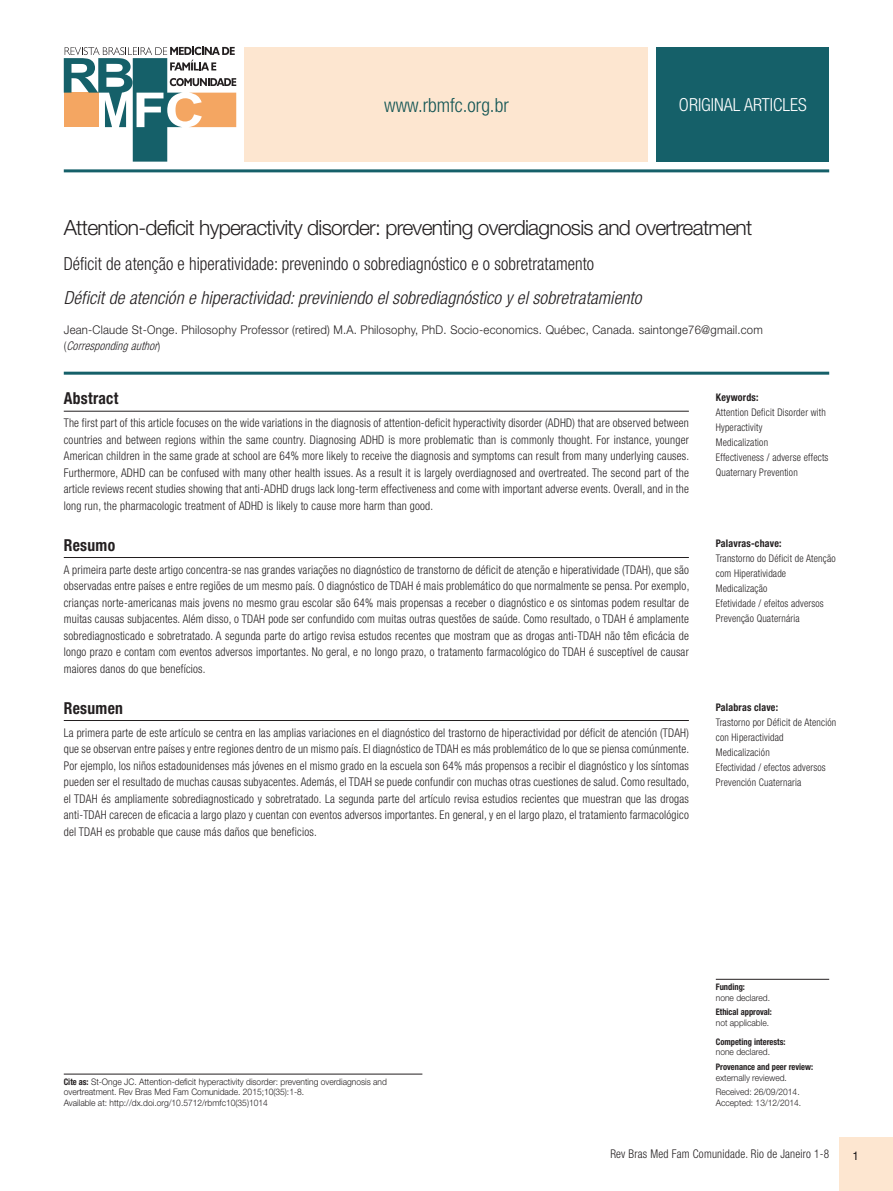
<style>
.page{position:relative;width:893px;height:1191px;background:#fff}
.page>*{position:absolute;margin:0;border:0;box-sizing:border-box;transform-origin:0 0}
.ArticleTitle{font:300 21px "Helvetica Neue";letter-spacing:-.035em;color:#231f20}
.t1{font:300 condensed 19.5px "Helvetica Neue";color:#156069}
.ArticleTitle-Trans2{font:italic 300 condensed 18px "Helvetica Neue";letter-spacing:.005em;color:#231f20}
.ArticleTitle-Trans1{font:300 condensed 18px "Helvetica Neue";letter-spacing:.005em;color:#231f20;scale:.94 1}
.Tarja{font:300 condensed 18px "Helvetica Neue";color:#fff}
.AbstractTitle{font:700 condensed 16.5px "Helvetica Neue";letter-spacing:.02em;color:#231f20;scale:.94 1}
.AbstractTitle-Trans2{font:700 condensed 16.5px "Helvetica Neue";letter-spacing:.02em;color:#231f20;scale:.94 1}
.AbstractTitle-Trans1{font:700 condensed 16.5px "Helvetica Neue";letter-spacing:.02em;color:#231f20;scale:.94 1}
.Abstract-Trans2{font:300 condensed 12px/16.5px "Helvetica Neue";letter-spacing:.02em;color:#231f20;text-align:justify;scale:.94 1}
.Abstract-Trans1{font:300 condensed 12px/16.5px "Helvetica Neue";letter-spacing:.02em;color:#231f20;text-align:justify;scale:.94 1}
.Abstract{font:300 condensed 12px/16.5px "Helvetica Neue";letter-spacing:.02em;color:#231f20;text-align:justify;scale:.94 1}
.Authors{font:300 12px/16.5px "Helvetica Neue";letter-spacing:.02em;color:#231f20;scale:.94 1}
.Rodapé_Master{font:300 condensed 12px "Helvetica Neue";letter-spacing:.02em;color:#231f20;scale:.94 1}
.PageNumber{font:12px "Helvetica";color:#231f20;scale:.94 1}
.Keywords-Trans2{font:300 condensed 10.5px/15px "Helvetica Neue";letter-spacing:.02em;color:#231f20;scale:.94 1}
.Keywords-Trans1{font:300 condensed 10.5px/15px "Helvetica Neue";letter-spacing:.02em;color:#231f20;scale:.94 1}
.Keywords{font:300 condensed 10.5px/15px "Helvetica Neue";letter-spacing:.02em;color:#231f20;scale:.94 1}
.HowToCite{font:300 9px/10.5px "Helvetica Neue";color:#231f20;scale:.94 1}
.fnArticleOther{font:700 condensed 9px/10.5px "Helvetica Neue";color:#231f20;scale:.94 1}
.History{font:300 9px/10.5px "Helvetica Neue";color:#231f20;scale:.94 1}
.fnConflict{font:700 condensed 9px/10.5px "Helvetica Neue";color:#231f20;scale:.94 1}
.fnSupported-by{font:300 9px/10.5px "Helvetica Neue";color:#231f20;scale:.94 1}
.s1{font-stretch:condensed}
.s2{font-style:italic;font-stretch:condensed}
.s3{font-weight:700}
.s4{font-weight:700;font-stretch:condensed}
.s5{font-weight:300;font-stretch:normal}
</style>
<div class="page">
<svg style="left:64px;top:47px;width:172px;height:115px"></svg>
<div style="left:245px;top:47px;width:403px;height:115px;background:#fde6d0"></div>
<hr style="left:64px;top:169px;width:765px;height:3px;background:#156069">
<div style="left:840px;top:1137px;width:53px;height:54px;background:#fde6d0"></div>
<hr style="left:64px;top:372px;width:765px;height:3px;background:#156069">
<hr style="left:64px;top:411px;width:625px;height:1px;background:#231f20">
<hr style="left:64px;top:557px;width:625px;height:1px;background:#231f20">
<hr style="left:64px;top:720px;width:625px;height:1px;background:#231f20">
<hr style="left:64px;top:1073px;width:358px;height:1px;background:#231f20">
<hr style="left:716px;top:979px;width:113px;height:1px;background:#231f20">
<div style="left:657px;top:47px;width:172px;height:115px;background:#156069"></div>
<h2 class="t1" style="left:384px;top:94px;width:126px">www.rbmfc.org.br</h2>
<p class="Tarja" style="left:679px;top:95px;width:129px">ORIGINAL ARTICLES</p>
<p class="ArticleTitle" style="left:64px;top:215px;width:690px">Attention-deficit hyperactivity disorder: preventing overdiagnosis and overtreatment</p>
<p class="ArticleTitle-Trans1" style="left:64px;top:253px;width:566px">Déficit de atenção e hiperatividade: prevenindo o sobrediagnóstico e o sobretratamento</p>
<p class="ArticleTitle-Trans2" style="left:64px;top:287px;width:579px">Déficit de atención e hiperactividad: previniendo el sobrediagnóstico y el sobretratamiento</p>
<p class="Authors" style="left:64px;top:321px;width:745px">Jean-Claude St-Onge. Philosophy Professor (retired) M.A. Philosophy, PhD. Socio-economics. Québec, Canada. saintonge76@gmail.com <span class="s1">(</span> <span class="s2">Correspondingauthor</span><span class="s1">)</span></p>
<p class="AbstractTitle" style="left:64px;top:388px;width:60px">Abstract</p>
<p class="Abstract" style="left:64px;top:415px;width:667px">The first part of this article focuses on the wide variations in the diagnosis of attention-deficit hyperactivity disorder (ADHD) that are observed between countries and between regions within the same country. Diagnosing ADHD is more problematic than is commonly thought. For instance, younger American children in the same grade at school are 64% more likely to receive the diagnosis and symptoms can result from many underlying causes.<br>Furthermore, ADHD can be confused with many other health issues. As a result it is largely overdiagnosed and overtreated. The second part of the article reviews recent studies showing that anti-ADHD drugs lack long-term effectiveness and come with important adverse events. Overall, and in the long run, the pharmacologic treatment of ADHD is likely to cause more harm than good.</p>
<p class="AbstractTitle-Trans1" style="left:64px;top:535px;width:56px">Resumo</p>
<p class="Abstract-Trans1" style="left:64px;top:561px;width:667px">A primeira parte deste artigo concentra-se nas grandes variações no diagnóstico de transtorno de déficit de atenção e hiperatividade (TDAH), que são observadas entre países e entre regiões de um mesmo país. O diagnóstico de TDAH é mais problemático do que normalmente se pensa. Por exemplo, crianças norte-americanas mais jovens no mesmo grau escolar são 64% mais propensas a receber o diagnóstico e os sintomas podem resultar de muitas causas subjacentes. Além disso, o TDAH pode ser confundido com muitas outras questões de saúde. Como resultado, o TDAH é amplamente sobrediagnosticado e sobretratado. A segunda parte do artigo revisa estudos recentes que mostram que as drogas anti-TDAH não têm eficácia de longo prazo e contam com eventos adversos importantes. No geral, e no longo prazo, o tratamento farmacológico do TDAH é susceptível de causar maiores danos do que benefícios.</p>
<p class="AbstractTitle-Trans2" style="left:64px;top:698px;width:65px">Resumen</p>
<p class="Abstract-Trans2" style="left:64px;top:724px;width:667px">La primera parte de este artículo se centra en las amplias variaciones en el diagnóstico del trastorno de hiperactividad por déficit de atención (TDAH) que se observan entre países y entre regiones dentro de un mismo país. El diagnóstico de TDAH es más problemático de lo que se piensa comúnmente.<br>Por ejemplo, los niños estadounidenses más jóvenes en el mismo grado en la escuela son 64% más propensos a recibir el diagnóstico y los síntomas pueden ser el resultado de muchas causas subyacentes. Además, el TDAH se puede confundir con muchas otras cuestiones de salud. Como resultado, el TDAH és ampliamente sobrediagnosticado y sobretratado. La segunda parte del artículo revisa estudios recientes que muestran que las drogas anti-TDAH carecen de eficacia a largo plazo y cuentan con eventos adversos importantes. En general, y en el largo plazo, el tratamiento farmacológico del TDAH es probable que cause más daños que beneficios.</p>
<p class="Keywords" style="left:716px;top:389px;width:121px"><span class="s3">Keywords:<br></span>Attention Deficit Disorder with<br>Hyperactivity<br>Medicalization<br>Effectiveness / adverse effects<br>Quaternary Prevention</p>
<p class="Keywords-Trans1" style="left:716px;top:536px;width:129px"><span class="s3">Palavras-chave:<br></span>Transtorno do Déficit de Atenção com Hiperatividade<br>Medicalização<br>Efetividade / efeitos adversos<br>Prevenção Quaternária</p>
<p class="Keywords-Trans2" style="left:716px;top:699px;width:130px"><span class="s3">Palabras clave:<br></span>Trastorno por Déficit de Atención con Hiperactividad<br>Medicalización<br>Efectividad / efectos adversos<br>Prevención Cuaternaria</p>
<p class="HowToCite" style="left:64px;top:1076px;width:345px"><span class="s4">Cite as:</span> St-Onge JC. Attention-deficit hyperactivity disorder: preventing overdiagnosis and overtreatment. Rev Bras Med Fam Comunidade. 2015;10(35):1-8.<br>Available at: http://dx.doi.org/10.5712/rbmfc10(35)1014</p>
<p class="fnSupported-by" style="left:716px;top:981px;width:59px"><span class="s4">Funding:<br></span>none declared.</p>
<p class="fnArticleOther" style="left:716px;top:1006px;width:61px">Ethical approval: <span class="s5">not applicable.</span></p>
<p class="fnConflict" style="left:716px;top:1036px;width:76px">Competing interests: <span class="s5">none declared.</span></p>
<p class="fnArticleOther" style="left:716px;top:1061px;width:105px">Provenance and peer review: <span class="s5">externally reviewed.</span></p>
<p class="History" style="left:716px;top:1086px;width:92px">Received: 26/09/2014.<br>Accepted: 13/12/2014.</p>
<p class="Rodapé_Master" style="left:610px;top:1146px;width:234px">Rev Bras Med Fam Comunidade. Rio de Janeiro 1-8</p>
<p class="PageNumber" style="left:853px;top:1148px;width:8px">1</p>
</div>
